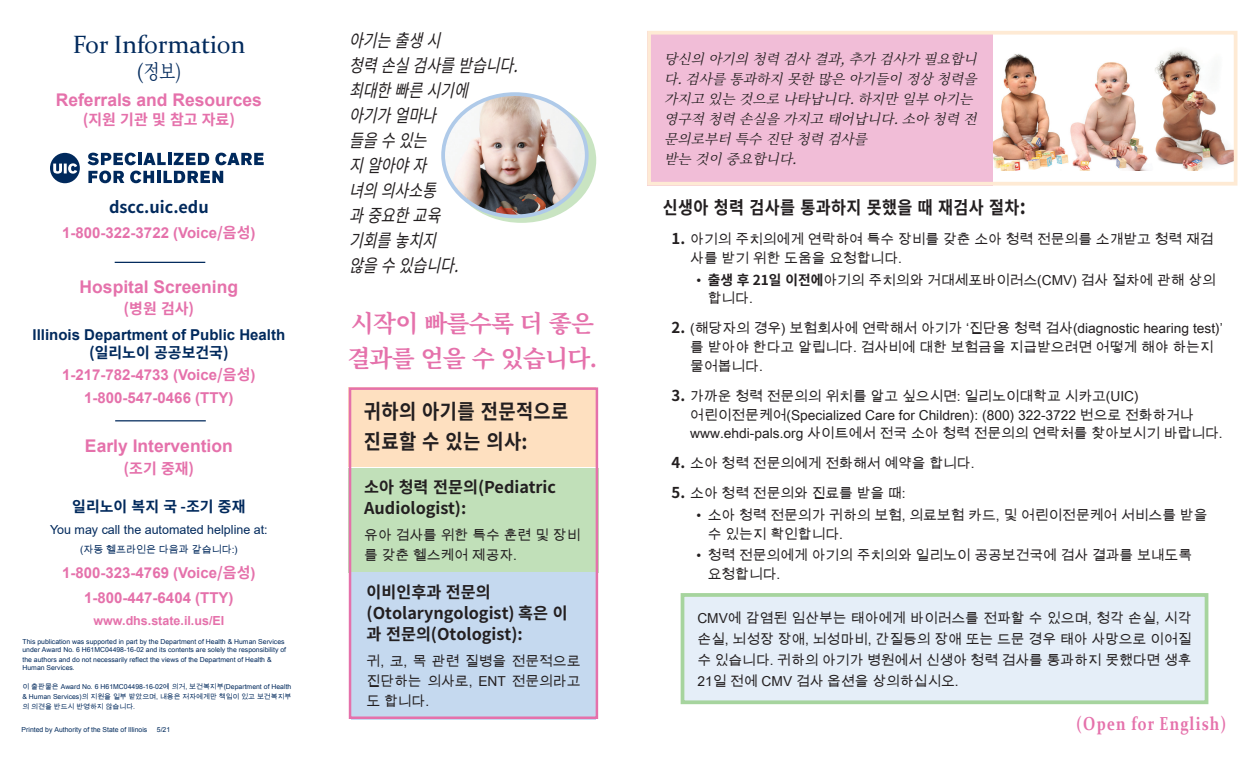
<style>
.page{position:relative;width:1260px;height:765px;background:#fff}
.page>*{position:absolute;margin:0;border:0;box-sizing:border-box;transform-origin:0 0}
.t1{font:25px "Constantia";color:#00295c}
.t2{font:700 23.75px/35px "Noto Serif CJ Kkr";letter-spacing:-.03em;color:#e571ab}
.t3{font:700 20.62px/30px "Noto Sans CJ Kkr";letter-spacing:.02em;color:#231f20;scale:.91 1}
.t4{font:20px "Noto Serif CJ Kkr";color:#00295c}
.t5{font:700 18.75px "Constantia";letter-spacing:.075em;color:#e571ab;scale:.8 1}
.t6{font:italic 18px/25px "Noto Sans CJ Kkr";color:#231f20;scale:.83 1}
.t7{font:700 17.88px "Noto Sans CJ Kkr";letter-spacing:.025em;color:#231f20;scale:.91 1}
.t8{font:700 17.5px "Arial";color:#e571ab}
.t9{font:700 16.25px/21.2px "Noto Sans CJ Kkr";color:#231f20}
.t10{font:700 16.25px "Noto Sans CJ Kkr";color:#00295c}
.t11{font:700 15px/25px "Arial";color:#e571ab;text-align:center}
.t12{font:700 15px "Arial";color:#00295c}
.t13{font:700 15px "Noto Sans CJ Kkr";color:#00295c}
.t14{font:700 15px "Noto Sans CJ Kkr";color:#e571ab}
.t15{font:13.75px/18.8px "Arial Unicode MS";color:#231f20}
.t16{font:italic 13.75px/20px "Noto Serif CJ Kjp";color:#231f20}
.t17{font:12.5px "Arial";color:#00295c}
.t18{font:700 12.5px "Arial";color:#e571ab}
.t19{font:10px "Arial Unicode MS";color:#00295c}
.t20{font:6.88px/10.2px "Arial Unicode MS";color:#00295c}
.t21{font:6.88px "Arial";color:#002a5c}
.s1{font-family:"Noto Sans CJ Kkr"}
.s2{font-size:20.62px}
.s3{font-family:"Noto Sans CJ Kkr";font-weight:700;font-size:15px}
.s4{font-family:"Noto Sans CJ Kkr";font-weight:700}
</style>
<div class="page">
<img style="left:993px;top:50px;width:240px;height:121px">
<div style="left:647px;top:31px;width:346px;height:155px;background:#f1bdd7"></div>
<div style="left:647px;top:31px;width:591px;height:155px;border:4px solid #feead4"></div>
<div style="left:447px;top:98px;width:149px;height:125px;background:#c9e4c2;border-radius:50%"></div>
<img style="left:443px;top:95px;width:144px;height:121px">
<div style="left:441px;top:92px;width:148px;height:126px;border:4px solid #afcae9;border-radius:50%"></div>
<div style="left:681px;top:593px;width:527px;height:111px;background:#e5eef8;border:4px solid #a6d49e"></div>
<div style="left:348px;top:468px;width:250px;height:104px;background:#c1e0b9"></div>
<div style="left:348px;top:387px;width:247px;height:80px;background:#fee0c0"></div>
<div style="left:351px;top:572px;width:244px;height:148px;background:#c5d9ef"></div>
<div style="left:349px;top:387px;width:249px;height:332px;border:2px solid #e571ab"></div>
<hr style="left:115px;top:262px;width:90px;height:1px;background:#00295c">
<hr style="left:115px;top:420px;width:91px;height:1px;background:#00295c">
<svg style="left:50px;top:153px;width:30px;height:30px"></svg>
<svg style="left:88px;top:153px;width:48px;height:12px"></svg>
<hr style="left:138px;top:153px;width:4px;height:12px;background:#00295c">
<svg style="left:143px;top:153px;width:66px;height:12px"></svg>
<svg style="left:215px;top:153px;width:49px;height:12px"></svg>
<svg style="left:88px;top:171px;width:36px;height:12px"></svg>
<svg style="left:130px;top:171px;width:24px;height:12px"></svg>
<hr style="left:157px;top:171px;width:4px;height:12px;background:#00295c">
<svg style="left:164px;top:171px;width:59px;height:12px"></svg>
<h1 class="t1" style="left:73px;top:28px;width:174px">For Information</h1>
<h3 class="t4" style="left:136px;top:60px;width:46px">(정보)</h3>
<p class="t8" style="left:56px;top:88px;width:208px">Referrals and Resources</p>
<p class="t14" style="left:83px;top:111px;width:154px">(지원 기관 및 참고 자료)</p>
<p class="t10" style="left:109px;top:198px;width:101px">dscc.uic.edu</p>
<p class="t11" style="left:62px;top:221px;width:195px">1-800-322-3722 (Voice<span class="s1">/음성</span>)</p>
<p class="t8" style="left:80px;top:274px;width:160px">Hospital Screening</p>
<p class="t14" style="left:124px;top:300px;width:72px">(병원 검사)</p>
<p class="t12" style="left:33px;top:324px;width:254px">Illinois Department of Public Health</p>
<p class="t13" style="left:89px;top:344px;width:141px">(일리노이 공공보건국)</p>
<p class="t11" style="left:62px;top:364px;width:195px;line-height:22.5px">1-217-782-4733 (Voice<span class="s1">/음성</span>)<br>1-800-547-0466 (TTY)</p>
<p class="t8" style="left:85px;top:434px;width:149px">Early Intervention</p>
<p class="t14" style="left:124px;top:460px;width:72px">(조기 중재)</p>
<p class="t13" style="left:72px;top:498px;width:175px">일리노이 복지 국 -조기 중재</p>
<p class="t17" style="left:50px;top:521px;width:219px">You may call the automated helpline at:</p>
<p class="t19" style="left:80px;top:542px;width:159px">(자동 헬프라인은 다음과 같습니다:)</p>
<p class="t11" style="left:62px;top:560px;width:195px">1-800-323-4769 (Voice<span class="s1">/음성</span>)<br>1-800-447-6404 (TTY)</p>
<p class="t18" style="left:93px;top:612px;width:132px">www.dhs.state.il.us/EI</p>
<p class="t20" style="left:22px;top:637px;width:265px;line-height:8.4px">This publication was supported in part by the Department of Health &amp; Human Services under Award No. 6 H61MC04498-16-02 and its contents are solely the responsibility of</p>
<p class="t20" style="left:23px;top:655px;width:251px;line-height:8.8px">the authors and do not necessarily reflect the views of the Department of Health &amp;<br>Human Services.</p>
<p class="t20" style="left:22px;top:681px;width:270px;text-align:justify">이 출판물은 Award No. 6 H61MC04498-16-02에 의거, 보건복지부(Department of Health &amp; Human Services)의 지원을 일부 받았으며, 내용은 저자에게만 책임이 있고 보건복지부 의 의견을 반드시 반영하지 않습니다.</p>
<p class="t21" style="left:22px;top:725px;width:127px">Printed by Authority of the State of Illinois</p>
<p class="t21" style="left:157px;top:725px;width:15px">5/21</p>
<h3 class="t6" style="left:349px;top:28px;width:218px">아기는출생시 청력손실검사를받습니다. 최대한빠른시기에 아기가얼마나 들을수있는 지알아야자 녀의의사소통 과중요한교육 기회를놓치지 않을수있습니다.</h3>
<h2 class="t2" style="left:347px;top:306px;width:252px">시작이 빠를수록 더 좋은 결과를 얻을 수 있습니다.</h2>
<h3 class="t3" style="left:364px;top:397px;width:227px">귀하의 아기를 전문적으로 진료할 수 있는 의사:</h3>
<p class="t9" style="left:364px;top:477px;width:193px">소아 청력 전문의(Pediatric<br>Audiologist):</p>
<p class="t15" style="left:364px;top:525px;width:218px;line-height:20px">유아 검사를 위한 특수 훈련 및 장비 를 갖춘 헬스케어 제공자.</p>
<p class="t9" style="left:367px;top:582px;width:203px">이비인후과 전문의 (Otolaryngologist) 혹은 이 과 전문의(Otologist):</p>
<p class="t15" style="left:367px;top:651px;width:215px;line-height:20px;text-align:justify">귀, 코, 목 관련 질병을 전문적으로 진단하는 의사로, ENT 전문의라고 도 합니다.</p>
<p class="t16" style="left:664px;top:49px;width:322px">당신의아기의청력검사결과,추가검사가필요합니 다.검사를통과하지못한많은아기들이정상청력을 가지고있는것으로나타납니다.하지만일부아기는 영구적청력손실을가지고태어납니다.소아청력전 문의로부터특수진단청력검사를 받는것이중요합니다.</p>
<h3 class="t7" style="left:663px;top:198px;width:401px">신생아 청력 검사를 통과하지 못했을 때 재검사 절차<span class="s2">:</span></h3>
<p class="t15" style="left:690px;top:230px;width:525px;text-indent:-19px"><span class="s3">1.</span> 아기의 주치의에게 연락하여 특수 장비를 갖춘 소아 청력 전문의를 소개받고 청력 재검 사를 받기 위한 도움을 요청합니다.</p>
<p class="t15" style="left:708px;top:270px;width:510px;text-indent:-11px">• <span class="s4">출생 후 21일 이전에</span>아기의 주치의와 거대세포바이러스(CMV) 검사 절차에 관해 상의 합니다.</p>
<p class="t15" style="left:690px;top:319px;width:534px;text-indent:-19px"><span class="s3">2.</span> (해당자의 경우) 보험회사에 연락해서 아기가 ‘진단용 청력 검사(diagnostic hearing test)’ 를 받아야 한다고 알립니다. 검사비에 대한 보험금을 지급받으려면 어떻게 해야 하는지 물어봅니다.</p>
<p class="t15" style="left:690px;top:386px;width:534px;text-indent:-19px"><span class="s3">3.</span> 가까운 청력 전문의의 위치를 알고 싶으시면: 일리노이대학교 시카고(UIC) 어린이전문케어(Specialized Care for Children): (800) 322-3722 번으로 전화하거나 www.ehdi-pals.org 사이트에서 전국 소아 청력 전문의의 연락처를 찾아보시기 바랍니다.</p>
<p class="t15" style="left:672px;top:454px;width:304px"><span class="s3">4.</span> 소아 청력 전문의에게 전화해서 예약을 합니다.</p>
<p class="t15" style="left:672px;top:484px;width:236px"><span class="s3">5.</span> 소아 청력 전문의와 진료를 받을 때:</p>
<p class="t15" style="left:708px;top:505px;width:501px;text-indent:-11px">• 소아 청력 전문의가 귀하의 보험, 의료보험 카드, 및 어린이전문케어 서비스를 받을 수 있는지 확인합니다.</p>
<p class="t15" style="left:708px;top:545px;width:486px;text-indent:-11px">• 청력 전문의에게 아기의 주치의와 일리노이 공공보건국에 검사 결과를 보내도록 요청합니다.</p>
<p class="t15" style="left:697px;top:607px;width:496px;line-height:21.2px;text-align:justify">CMV에 감염된 임산부는 태아에게 바이러스를 전파할 수 있으며, 청각 손실, 시각 손실, 뇌성장 장애, 뇌성마비, 간질등의 장애 또는 드문 경우 태아 사망으로 이어질 수 있습니다. 귀하의 아기가 병원에서 신생아 청력 검사를 통과하지 못했다면 생후 21일 전에 CMV 검사 옵션을 상의하십시오.</p>
<h3 class="t5" style="left:1076px;top:711px;width:189px">(Open for English)</h3>
</div>
